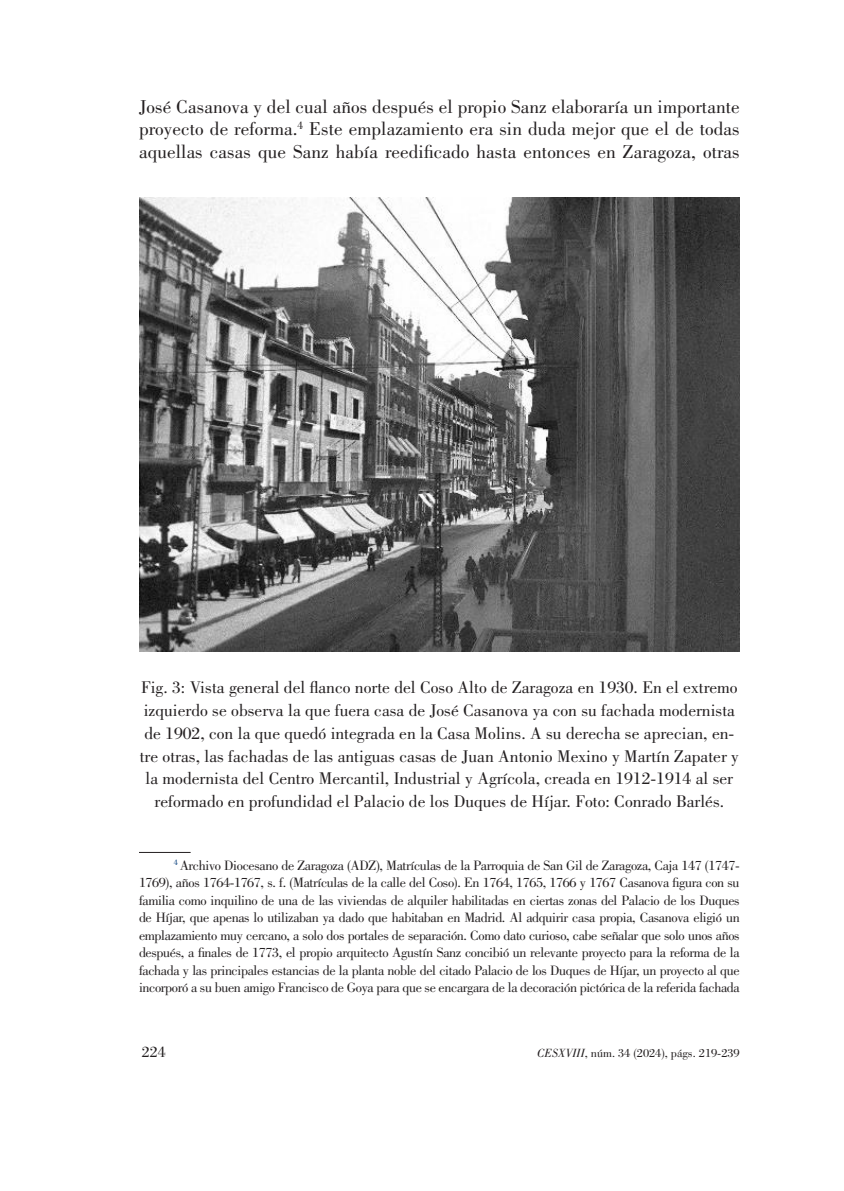
<style>
.page{position:relative;width:844px;height:1191px;background:#fff}
.page>*{position:absolute;margin:0;border:0;box-sizing:border-box;transform-origin:0 0}
.t1{font:19.25px/22.8px "Bodoni Std";letter-spacing:.005em;color:#231f20;text-align:justify}
.t2{font:17.5px/22.8px "Bodoni Std";color:#231f20;text-align:center}
.t3{font:15.75px "Bodoni Std";color:#231f20}
.t4{font:14px/17.5px "Bodoni Std";letter-spacing:-.025em;color:#231f20;text-align:justify}
.t5{font:12.25px "Bodoni Std";color:#231f20}
.s1{font-style:italic}
</style>
<div class="page">
<hr style="left:139px;top:852px;width:51px;height:1px;background:#231f20">
<img style="left:139px;top:197px;width:600px;height:454px">
<h1 class="t1" style="left:139px;top:95px;width:602px">José Casanova y del cual años después el propio Sanz elaboraría un importante proyecto de reforma.<sup>4</sup> Este emplazamiento era sin duda mejor que el de todas aquellas casas que Sanz había reedificado hasta entonces en Zaragoza, otras</h1>
<p class="t2" style="left:140px;top:676px;width:600px">Fig. 3: Vista general del flanco norte del Coso Alto de Zaragoza en 1930. En el extremo izquierdo se observa la que fuera casa de José Casanova ya con su fachada modernista de 1902, con la que quedó integrada en la Casa Molins. A su derecha se aprecian, en&shy;tre otras, las fachadas de las antiguas casas de Juan Antonio Mexino y Martín Zapater y la modernista del Centro Mercantil, Industrial y Agrícola, creada en 1912-1914 al ser reformado en profundidad el Palacio de los Duques de Híjar. Foto: Conrado Barlés.</p>
<p class="t4" style="left:139px;top:856px;width:602px;text-indent:35px"><sup>4</sup> Archivo Diocesano de Zaragoza (ADZ), Matrículas de la Parroquia de San Gil de Zaragoza, Caja 147 (1747- 1769), años 1764-1767, s. f. (Matrículas de la calle del Coso). En 1764, 1765, 1766 y 1767 Casanova figura con su familia como inquilino de una de las viviendas de alquiler habilitadas en ciertas zonas del Palacio de los Duques de Híjar, que apenas lo utilizaban ya dado que habitaban en Madrid. Al adquirir casa propia, Casanova eligió un emplazamiento muy cercano, a solo dos portales de separación. Como dato curioso, cabe señalar que solo unos años después, a finales de 1773, el propio arquitecto Agustín Sanz concibió un relevante proyecto para la reforma de la fachada y las principales estancias de la planta noble del citado Palacio de los Duques de Híjar, un proyecto al que incorporó a su buen amigo Francisco de Goya para que se encargara de la decoración pictórica de la referida fachada</p>
<p class="t3" style="left:142px;top:1043px;width:25px">224</p>
<p class="t5" style="left:537px;top:1046px;width:204px"><span class="s1">CESXVIII</span>, núm. 34 (2024), págs. 219-239</p>
</div>
